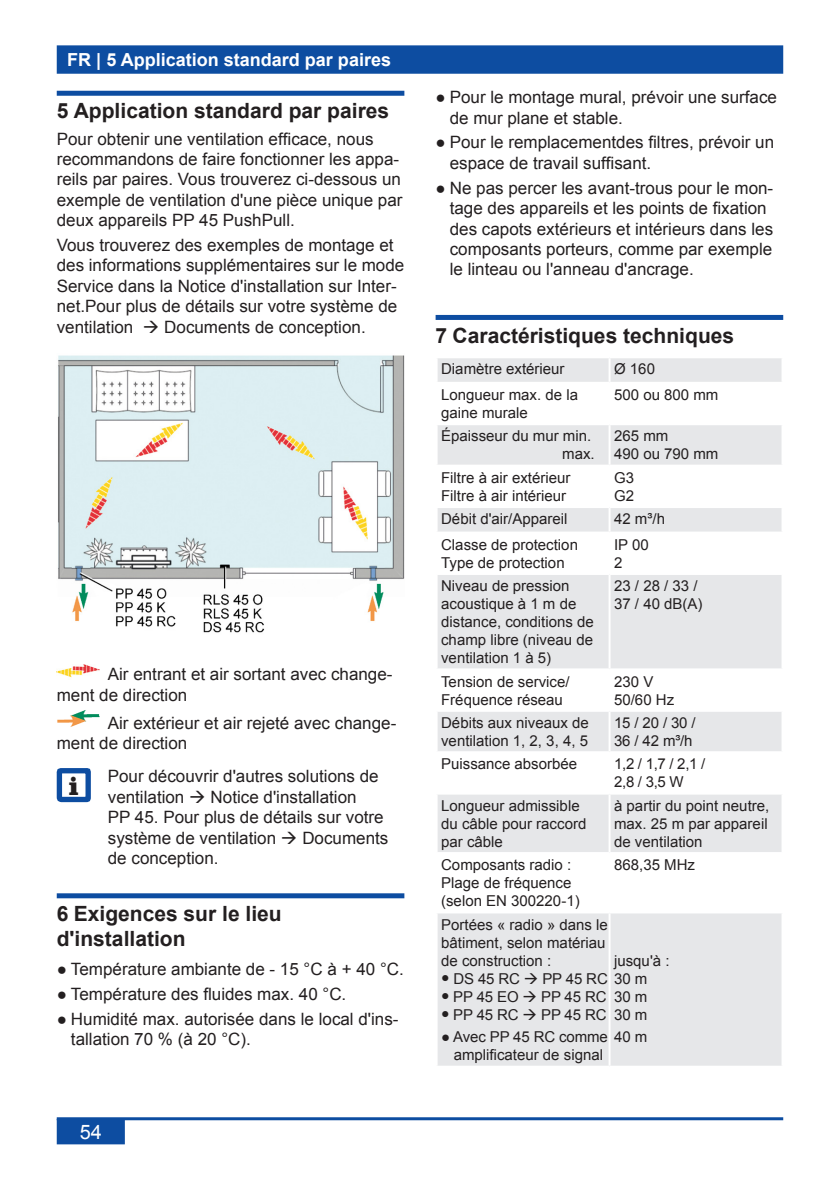
<style>
.page{position:relative;width:840px;height:1191px;background:#fff}
.page>*{position:absolute;margin:0;border:0;box-sizing:border-box;transform-origin:0 0}
.t1{font:900 26.6px "Clarendon BT";color:#231f20}
.t2{font:700 21px/25.2px "Arial";color:#231f20}
.t3{font:20px "Arial";color:#fff}
.t4{font:700 18px "Arial";color:#fff}
.t5{font:17px/20.4px "Arial";color:#231f20}
.t6{font:15px/18px "Arial";color:#231f20}
.s1{font-size:14px}
</style>
<div class="page">
<div style="left:58px;top:1119px;width:66px;height:24px;background:#0d4da1"></div>
<div style="left:57px;top:1118px;width:68px;height:26px;border:2px solid #0d4da1"></div>
<hr style="left:57px;top:1117px;width:725px;height:3px;background:#0d4da1">
<div style="left:58px;top:46px;width:723px;height:27px;background:#0d4da1"></div>
<div style="left:57px;top:45px;width:725px;height:29px;border:2px solid #0d4da1"></div>
<div style="left:57px;top:91px;width:347px;height:5px;background:#0d4da1"></div>
<div style="left:57px;top:893px;width:347px;height:5px;background:#0d4da1"></div>
<img style="left:58px;top:355px;width:346px;height:278px">
<img style="left:57px;top:664px;width:42px;height:14px">
<img style="left:57px;top:710px;width:42px;height:17px">
<svg style="left:57px;top:768px;width:34px;height:34px"></svg>
<div style="left:435px;top:315px;width:347px;height:5px;background:#0d4da1"></div>
<div style="left:437px;top:358px;width:344px;height:707px;background:#e6e7e9"></div>
<svg style="left:437px;top:384px;width:344px;height:527px"></svg>
<svg style="left:437px;top:533px;width:344px;height:177px;fill:#e6e7e9"></svg>
<hr style="left:608px;top:358px;width:2px;height:24px;background:#fff">
<hr style="left:435px;top:382px;width:174px;height:2px;background:#fff">
<hr style="left:609px;top:382px;width:174px;height:2px;background:#fff">
<hr style="left:608px;top:384px;width:2px;height:39px;background:#fff">
<hr style="left:435px;top:423px;width:174px;height:2px;background:#fff">
<hr style="left:609px;top:423px;width:174px;height:2px;background:#fff">
<hr style="left:608px;top:425px;width:2px;height:39px;background:#fff">
<hr style="left:435px;top:464px;width:174px;height:2px;background:#fff">
<hr style="left:609px;top:464px;width:174px;height:2px;background:#fff">
<hr style="left:608px;top:466px;width:2px;height:40px;background:#fff">
<hr style="left:435px;top:506px;width:174px;height:2px;background:#fff">
<hr style="left:609px;top:506px;width:174px;height:2px;background:#fff">
<hr style="left:608px;top:508px;width:2px;height:23px;background:#fff">
<hr style="left:435px;top:531px;width:174px;height:2px;background:#fff">
<hr style="left:609px;top:531px;width:174px;height:2px;background:#fff">
<hr style="left:608px;top:533px;width:2px;height:40px;background:#fff">
<hr style="left:435px;top:573px;width:174px;height:2px;background:#fff">
<hr style="left:609px;top:573px;width:174px;height:2px;background:#fff">
<hr style="left:608px;top:575px;width:2px;height:93px;background:#fff">
<hr style="left:435px;top:668px;width:174px;height:2px;background:#fff">
<hr style="left:609px;top:668px;width:174px;height:2px;background:#fff">
<hr style="left:608px;top:670px;width:2px;height:40px;background:#fff">
<hr style="left:435px;top:710px;width:174px;height:2px;background:#fff">
<hr style="left:609px;top:710px;width:174px;height:2px;background:#fff">
<hr style="left:608px;top:712px;width:2px;height:39px;background:#fff">
<hr style="left:435px;top:751px;width:174px;height:2px;background:#fff">
<hr style="left:609px;top:751px;width:174px;height:2px;background:#fff">
<hr style="left:608px;top:753px;width:2px;height:39px;background:#fff">
<hr style="left:435px;top:792px;width:174px;height:2px;background:#fff">
<hr style="left:609px;top:792px;width:174px;height:2px;background:#fff">
<hr style="left:608px;top:794px;width:2px;height:58px;background:#fff">
<hr style="left:435px;top:852px;width:174px;height:2px;background:#fff">
<hr style="left:609px;top:852px;width:174px;height:2px;background:#fff">
<hr style="left:608px;top:854px;width:2px;height:57px;background:#fff">
<hr style="left:435px;top:911px;width:174px;height:2px;background:#fff">
<hr style="left:609px;top:911px;width:174px;height:2px;background:#fff">
<hr style="left:608px;top:913px;width:2px;height:152px;background:#fff">
<p class="t4" style="left:67px;top:48px;width:325px">FR | 5 Application standard par paires</p>
<p class="t2" style="left:57px;top:99px;width:334px">5 Application standard par paires</p>
<p class="t5" style="left:57px;top:128px;width:347px">Pour obtenir une ventilation efficace, nous recommandons de faire fonctionner les appa&shy;reils par paires. Vous trouverez ci-dessous un exemple de ventilation d'une pièce unique par deux appareils PP 45 PushPull.</p>
<p class="t5" style="left:57px;top:235px;width:349px">Vous trouverez des exemples de montage et des informations supplémentaires sur le mode Service dans la Notice d'installation sur Inter&shy;net.Pour plus de détails sur votre système de ventilation → Documents de conception.</p>
<p class="t5" style="left:57px;top:664px;width:337px;text-indent:51px">Air entrant et air sortant avec change&shy;ment de direction</p>
<p class="t5" style="left:57px;top:712px;width:341px;text-indent:51px">Air extérieur et air rejeté avec change&shy;ment de direction</p>
<h1 class="t1" style="left:69px;top:769px;width:11px">i</h1>
<p class="t5" style="left:108px;top:766px;width:282px">Pour découvrir d'autres solutions de ventilation → Notice d'installation<br>PP 45. Pour plus de détails sur votre système de ventilation → Documents de conception.</p>
<p class="t2" style="left:57px;top:901px;width:226px">6 Exigences sur le lieu d'installation</p>
<p class="t5" style="left:57px;top:959px;width:348px">● Température ambiante de - 15 °C à + 40 °C.</p>
<p class="t5" style="left:57px;top:984px;width:291px">● Température des fluides max. 40 °C.</p>
<p class="t5" style="left:71px;top:1009px;width:329px;text-indent:-14px">● Humidité max. autorisée dans le local d'ins&shy;tallation 70 % (à 20 °C).</p>
<p class="t3" style="left:80px;top:1118px;width:24px">54</p>
<p class="t5" style="left:449px;top:87px;width:328px;text-indent:-14px">● Pour le montage mural, prévoir une surface de mur plane et stable.</p>
<p class="t5" style="left:449px;top:132px;width:326px;text-indent:-14px">● Pour le remplacementdes filtres, prévoir un espace de travail suffisant.</p>
<p class="t5" style="left:449px;top:178px;width:325px;text-indent:-14px">● Ne pas percer les avant-trous pour le mon&shy;tage des appareils et les points de fixation des capots extérieurs et intérieurs dans les composants porteurs, comme par exemple le linteau ou l'anneau d'ancrage.</p>
<p class="t2" style="left:435px;top:323px;width:300px">7 Caractéristiques techniques</p>
<p class="t6" style="left:441px;top:360px;width:125px">Diamètre extérieur</p>
<p class="t6" style="left:613px;top:360px;width:42px">Ø 160</p>
<p class="t6" style="left:441px;top:386px;width:138px">Longueur max. de la gaine murale</p>
<p class="t6" style="left:613px;top:386px;width:106px">500 ou 800 mm</p>
<p class="t6" style="left:441px;top:427px;width:155px;text-align:right">Épaisseur du mur min. max.</p>
<p class="t6" style="left:613px;top:427px;width:106px">265 mm<br>490 ou 790 mm</p>
<p class="t6" style="left:441px;top:469px;width:131px">Filtre à air extérieur<br>Filtre à air intérieur</p>
<p class="t6" style="left:613px;top:469px;width:22px">G3<br>G2</p>
<p class="t6" style="left:441px;top:510px;width:128px">Débit d'air/Appareil</p>
<p class="t6" style="left:613px;top:510px;width:52px">42 m³/h</p>
<p class="t6" style="left:441px;top:535px;width:138px">Classe de protection<br>Type de protection</p>
<p class="t6" style="left:613px;top:535px;width:36px">IP 00<br>2</p>
<p class="t6" style="left:441px;top:577px;width:154px">Niveau de pression acoustique à 1 m de distance, conditions de champ libre (niveau de ventilation 1 à 5)</p>
<p class="t6" style="left:613px;top:577px;width:90px">23 / 28 / 33 /<br>37 / 40 dB(A)</p>
<p class="t6" style="left:441px;top:672px;width:130px">Tension de service/<br>Fréquence réseau</p>
<p class="t6" style="left:613px;top:672px;width:62px">230 V<br>50/60 Hz</p>
<p class="t6" style="left:441px;top:714px;width:149px">Débits aux niveaux de ventilation 1, 2, 3, 4, 5</p>
<p class="t6" style="left:613px;top:714px;width:83px">15 / 20 / 30 /<br>36 / 42 m³/h</p>
<p class="t6" style="left:441px;top:755px;width:137px">Puissance absorbée</p>
<p class="t6" style="left:613px;top:755px;width:93px">1,2 / 1,7 / 2,1 /<br>2,8 / 3,5 W</p>
<p class="t6" style="left:441px;top:796px;width:147px">Longueur admissible du câble pour raccord par câble</p>
<p class="t6" style="left:613px;top:796px;width:157px;text-align:justify">à partir du point neutre, max. 25 m par appareil de ventilation</p>
<p class="t6" style="left:441px;top:856px;width:140px">Composants radio :<br>Plage de fréquence (selon EN 300220-1)</p>
<p class="t6" style="left:613px;top:856px;width:82px">868,35 MHz</p>
<p class="t6" style="left:441px;top:915px;width:168px">Portées « radio » dans le bâtiment, selon matériau de construction :</p>
<p class="t6" style="left:441px;top:969px;width:208px"><span class="s1">●</span> DS 45 RC → PP 45 RC 30 m</p>
<p class="t6" style="left:441px;top:987px;width:167px"><span class="s1">●</span> PP 45 EO → PP 45 RC</p>
<p class="t6" style="left:441px;top:1005px;width:167px"><span class="s1">●</span> PP 45 RC → PP 45 RC</p>
<p class="t6" style="left:453px;top:1028px;width:195px;text-indent:-13px">● Avec PP 45 RC comme 40 m amplificateur de signal</p>
<p class="t6" style="left:613px;top:951px;width:57px">jusqu'à :</p>
<p class="t6" style="left:613px;top:987px;width:35px">30 m<br>30 m</p>
</div>
